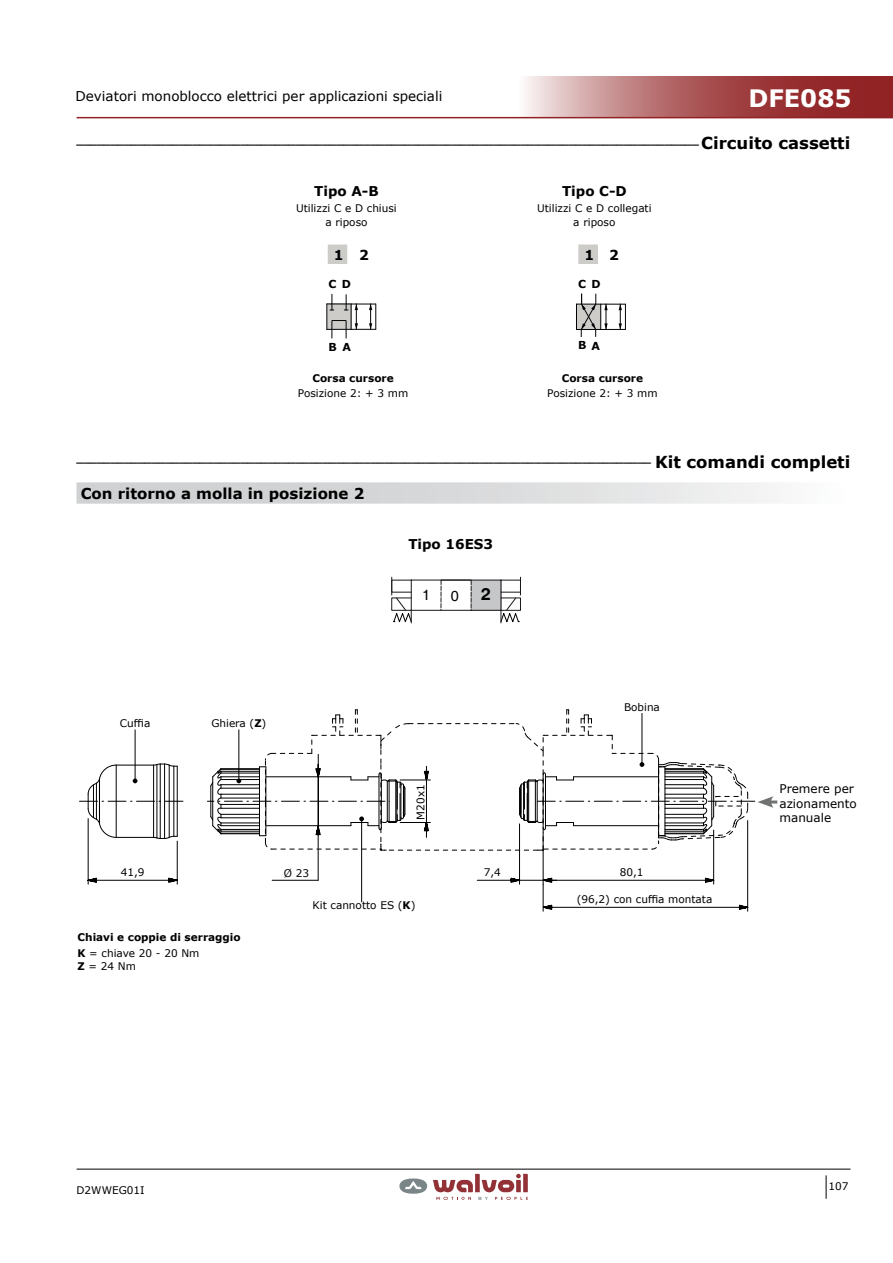
<style>
.page{position:relative;width:893px;height:1263px;background:#fff}
.page>*{position:absolute;margin:0;border:0;box-sizing:border-box;transform-origin:0 0}
.t1{font:700 24px "Verdana";color:#fff}
.t2{font:700 17.4px "Helvetica";color:#000}
.t3{font:700 15px "Verdana";color:#000}
.t4{font:14.55px "Helvetica";color:#000}
.t5{font:700 13.8px "Verdana";color:#010305}
.t6{font:13.5px "Verdana";color:#000}
.t7{font:700 13.5px "Verdana";color:#000}
.t8{font:12px/14.4px "Verdana";color:#000}
.t9{font:700 11.7px "Verdana";color:#000}
.t10{font:700 10.95px "Verdana";color:#000}
.t11{font:10.5px/13.5px "Verdana";color:#000;text-align:center}
.t12{font:700 10.5px "Verdana";color:#000}
.t13{font:700 9.6px "Verdana";color:#000}
.s1{font-size:16.5px}
.s2{font-weight:700}
</style>
<div class="page">
<svg style="left:517px;top:77px;width:376px;height:40px;background:#b26567"></svg>
<hr style="left:77px;top:1169px;width:773px;height:1px;background:#000">
<svg style="left:826px;top:1175px;width:1px;height:24px"></svg>
<hr style="left:77px;top:117px;width:816px;height:1px;background:#912224">
<div style="left:399px;top:1178px;width:28px;height:16px;background:#7a8588;border-radius:50%"></div>
<svg style="left:405px;top:1181px;width:17px;height:8px"></svg>
<svg style="left:433px;top:1174px;width:95px;height:26px"></svg>
<hr style="left:576px;top:329px;width:49px;height:1px;background:#010305">
<hr style="left:576px;top:304px;width:49px;height:1px;background:#010305">
<svg style="left:619px;top:304px;width:7px;height:26px"></svg>
<svg style="left:576px;top:294px;width:32px;height:43px"></svg>
<div style="left:579px;top:245px;width:18px;height:18px;background:#cdccc9"></div>
<div style="left:579px;top:245px;width:18px;height:19px;border:1px solid #cdccc9"></div>
<hr style="left:327px;top:329px;width:49px;height:1px;background:#010305">
<hr style="left:327px;top:304px;width:49px;height:1px;background:#010305">
<svg style="left:369px;top:304px;width:7px;height:25px"></svg>
<svg style="left:327px;top:294px;width:31px;height:44px"></svg>
<div style="left:328px;top:245px;width:19px;height:18px;background:#cdccc9"></div>
<div style="left:328px;top:245px;width:19px;height:19px;border:1px solid #cdccc9"></div>
<div style="left:77px;top:482px;width:773px;height:22px;background:linear-gradient(to right,#c6c8c9,#f5f5f5)"></div>
<svg style="left:391px;top:577px;width:130px;height:46px"></svg>
<hr style="left:135px;top:729px;width:1px;height:52px;background:#000">
<svg style="left:79px;top:763px;width:105px;height:121px"></svg>
<svg style="left:207px;top:709px;width:570px;height:202px"></svg>
<h3 class="t6" style="left:75px;top:87px;width:368px">Deviatori monoblocco elettrici per applicazioni speciali</h3>
<h1 class="t1" style="left:748px;top:81px;width:105px">DFE085</h1>
<p class="t13" style="left:77px;top:133px;width:775px">___________________________________________________________________________________________ <span class="s1">Circuito cassetti</span></p>
<h3 class="t7" style="left:314px;top:181px;width:66px">Tipo A-B</h3>
<p class="t11" style="left:296px;top:202px;width:102px">Utilizzi C e D chiusi a riposo</p>
<h3 class="t7" style="left:562px;top:181px;width:66px">Tipo C-D</h3>
<p class="t11" style="left:537px;top:202px;width:116px">Utilizzi C e D collegati a riposo</p>
<h3 class="t5" style="left:334px;top:245px;width:37px">1 2</h3>
<h3 class="t5" style="left:584px;top:245px;width:36px">1 2</h3>
<p class="t10" style="left:329px;top:276px;width:24px">C D</p>
<p class="t10" style="left:578px;top:276px;width:24px">C D</p>
<p class="t10" style="left:328px;top:339px;width:24px">B A</p>
<p class="t10" style="left:578px;top:338px;width:23px">B A</p>
<p class="t12" style="left:312px;top:371px;width:83px">Corsa cursore</p>
<p class="t11" style="left:298px;top:386px;width:112px">Posizione 2: + 3 mm</p>
<p class="t12" style="left:562px;top:371px;width:83px">Corsa cursore</p>
<p class="t11" style="left:547px;top:386px;width:112px">Posizione 2: + 3 mm</p>
<p class="t13" style="left:77px;top:452px;width:775px">____________________________________________________________________________________ <span class="s1">Kit comandi completi</span></p>
<h3 class="t3" style="left:81px;top:483px;width:285px">Con ritorno a molla in posizione 2</h3>
<h3 class="t7" style="left:408px;top:534px;width:86px">Tipo 16ES3</h3>
<p class="t9" style="left:402px;top:538px;width:66px">Tipo 16ES</p>
<h3 class="t4" style="left:422px;top:587px;width:10px">1</h3>
<h3 class="t4" style="left:451px;top:588px;width:10px">0</h3>
<h2 class="t2" style="left:481px;top:584px;width:11px">2</h2>
<p class="t11" style="left:120px;top:716px;width:32px">Cuffia</p>
<p class="t11" style="left:211px;top:716px;width:57px">Ghiera (<span class="s2">Z</span>)</p>
<p class="t11" style="left:414px;top:819px;width:37px;rotate:-90deg">M20x1</p>
<p class="t11" style="left:624px;top:700px;width:37px">Bobina</p>
<p class="t11" style="left:121px;top:865px;width:25px">41,9</p>
<p class="t11" style="left:484px;top:865px;width:19px">7,4</p>
<p class="t11" style="left:620px;top:865px;width:25px">80,1</p>
<p class="t11" style="left:284px;top:866px;width:27px">Ø 23</p>
<p class="t12" style="left:78px;top:930px;width:165px">Chiavi e coppie di serraggio</p>
<p class="t11" style="left:78px;top:946px;width:123px;text-align:left"><span class="s2">K</span> = chiave 20 - 20 Nm<br><span class="s2">Z</span> = 24 Nm</p>
<p class="t11" style="left:313px;top:898px;width:104px">Kit cannotto ES (<span class="s2">K</span>)</p>
<p class="t11" style="left:577px;top:893px;width:137px">(96,2) con cuffia montata</p>
<p class="t8" style="left:779px;top:782px;width:79px">Premere per azionamento manuale</p>
<p class="t11" style="left:77px;top:1184px;width:70px">D2WWEG01I</p>
<p class="t11" style="left:828px;top:1179px;width:22px">107</p>
</div>
